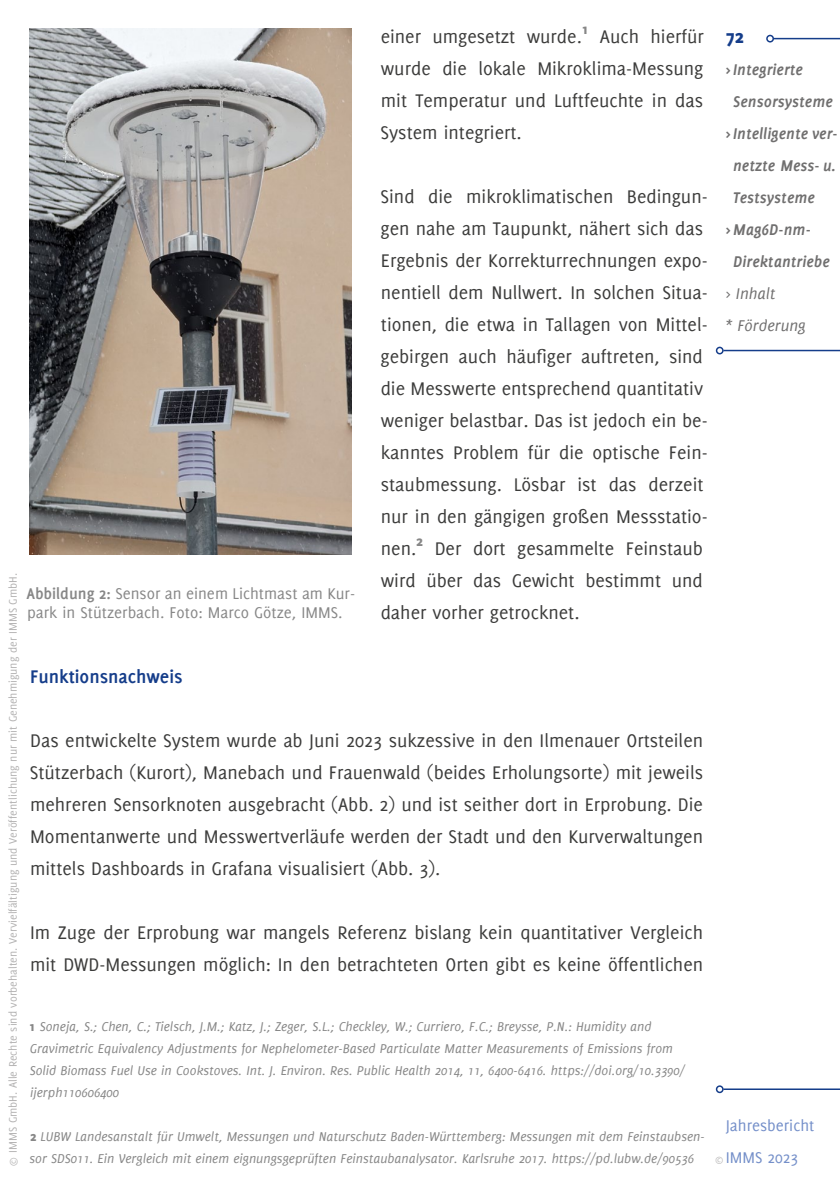
<style>
.page{position:relative;width:840px;height:1191px;background:#fff}
.page>*{position:absolute;margin:0;border:0;box-sizing:border-box;transform-origin:0 0}
.Fließtext-Leerzeile{font:20px/32px "Delicious";color:#3c3c3b;text-align:justify}
.Überschrift_2{font:700 20px "Delicious";color:#153d8a}
.t1{font:800 20px "Delicious";color:#153d8a}
.t2{font:italic 700 17px/32px "Delicious";color:#706f6f}
.Bildunterschrift{font:17px/19px "Delicious";color:#878787}
.t3{font:17px/32px "Delicious";color:#748fc9}
.t4{font:italic 17px "Delicious";color:#706f6f}
.Fußnote_unten_Quelle{font:italic 14px/22px "Delicious";color:#878787}
.t5{font:12px "Delicious";color:#b3b2b2}
.s1{font-weight:700}
.s2{font-weight:800;font-style:normal}
.s3{font-size:11px;color:#b3b2b2}
</style>
<div class="page">
<hr style="left:773px;top:38px;width:66px;height:1px;background:#153d8a">
<div style="left:765px;top:35px;width:8px;height:8px;border:2px solid #153d8a;border-radius:50%"></div>
<hr style="left:723px;top:350px;width:116px;height:1px;background:#153d8a">
<div style="left:715px;top:347px;width:8px;height:7px;border:2px solid #153d8a;border-radius:50%"></div>
<hr style="left:723px;top:1088px;width:116px;height:2px;background:#153d8a">
<div style="left:715px;top:1085px;width:8px;height:8px;border:2px solid #153d8a;border-radius:50%"></div>
<img style="left:29px;top:29px;width:322px;height:526px">
<p class="Fließtext-Leerzeile" style="left:380px;top:20px;width:325px">einer umgesetzt wurde.<sup>1</sup> Auch hierfür wurde die lokale Mikroklima-Messung mit Temperatur und Luftfeuchte in das System integriert.</p>
<p class="Fließtext-Leerzeile" style="left:380px;top:180px;width:328px;text-align:left">Sind die mikroklimatischen Bedingun&shy;gen nahe am Taupunkt, nähert sich das Ergebnis der Korrekturrechnungen expo&shy;nentiell dem Nullwert. In solchen Situa&shy;tionen, die etwa in Tallagen von Mittel&shy;gebirgen auch häufiger auftreten, sind die Messwerte entsprechend quantitativ weniger belastbar. Das ist jedoch ein be&shy;kanntes Problem für die optische Fein&shy;staubmessung. Lösbar ist das derzeit nur in den gängigen großen Messstatio&shy;nen.<sup>2</sup> Der dort gesammelte Feinstaub wird über das Gewicht bestimmt und daher vorher getrocknet.</p>
<p class="t5" style="left:6px;top:1166px;width:595px;rotate:-90deg">© IMMS GmbH. Alle Rechte sind vorbehalten. Vervielfältigung und Veröffentlichung nur mit Genehmigung der IMMS GmbH.</p>
<p class="Bildunterschrift" style="left:26px;top:583px;width:330px"><span class="s1">Abbildung 2:</span> Sensor an einem Lichtmast am Kur&shy;park in Stützerbach. Foto: Marco Götze, IMMS.</p>
<p class="Überschrift_2" style="left:30px;top:665px;width:154px">Funktionsnachweis</p>
<p class="Fließtext-Leerzeile" style="left:30px;top:724px;width:674px">Das entwickelte System wurde ab Juni 2023 sukzessive in den Ilmenauer Ortsteilen Stützerbach (Kurort), Manebach und Frauenwald (beides Erholungsorte) mit jeweils mehreren Sensorknoten ausgebracht (Abb. 2) und ist seither dort in Erprobung. Die Momentanwerte und Messwertverläufe werden der Stadt und den Kurverwaltungen mittels Dashboards in Grafana visualisiert (Abb. 3).</p>
<p class="Fließtext-Leerzeile" style="left:30px;top:916px;width:674px">Im Zuge der Erprobung war mangels Referenz bislang kein quantitativer Vergleich mit DWD-Messungen möglich: In den betrachteten Orten gibt es keine öffentlichen</p>
<p class="Fußnote_unten_Quelle" style="left:29px;top:1015px;width:657px"><span class="s2">1</span> Soneja, S.; Chen, C.; Tielsch, J.M.; Katz, J.; Zeger, S.L.; Checkley, W.; Curriero, F.C.; Breysse, P.N.: Humidity and Gravimetric Equivalency Adjustments for Nephelometer-Based Particulate Matter Measurements of Emissions from Solid Biomass Fuel Use in Cookstoves. Int. J. Environ. Res. Public Health 2014, 11, 6400-6416. https://doi.org/10.3390/ ijerph110606400</p>
<p class="Fußnote_unten_Quelle" style="left:29px;top:1125px;width:676px"><span class="s2">2</span> LUBW Landesanstalt für Umwelt, Messungen und Naturschutz Baden-Württemberg: Messungen mit dem Feinstaubsen&shy;sor SDS011. Ein Vergleich mit einem eignungsgeprüften Feinstaubanalysator. Karlsruhe 2017. https://pd.lubw.de/90536</p>
<p class="t1" style="left:725px;top:24px;width:19px">72</p>
<p class="t2" style="left:732px;top:53px;width:101px;text-indent:-7px">&gt;Integrierte<br>Sensorsysteme</p>
<p class="t2" style="left:725px;top:117px;width:113px">&gt;Intelligente ver-</p>
<p class="t2" style="left:732px;top:149px;width:104px">netzte Mess- u.</p>
<p class="t2" style="left:732px;top:181px;width:83px">Testsysteme</p>
<p class="t2" style="left:725px;top:213px;width:86px">&gt;Mag6D-nm-</p>
<p class="t2" style="left:732px;top:245px;width:98px">Direktantriebe</p>
<p class="t4" style="left:725px;top:283px;width:51px">&gt; Inhalt</p>
<p class="t4" style="left:725px;top:315px;width:81px">* Förderung</p>
<p class="t3" style="left:714px;top:1109px;width:101px;text-indent:11px">Jahresbericht <span class="s3">©</span>IMMS 2023</p>
</div>
